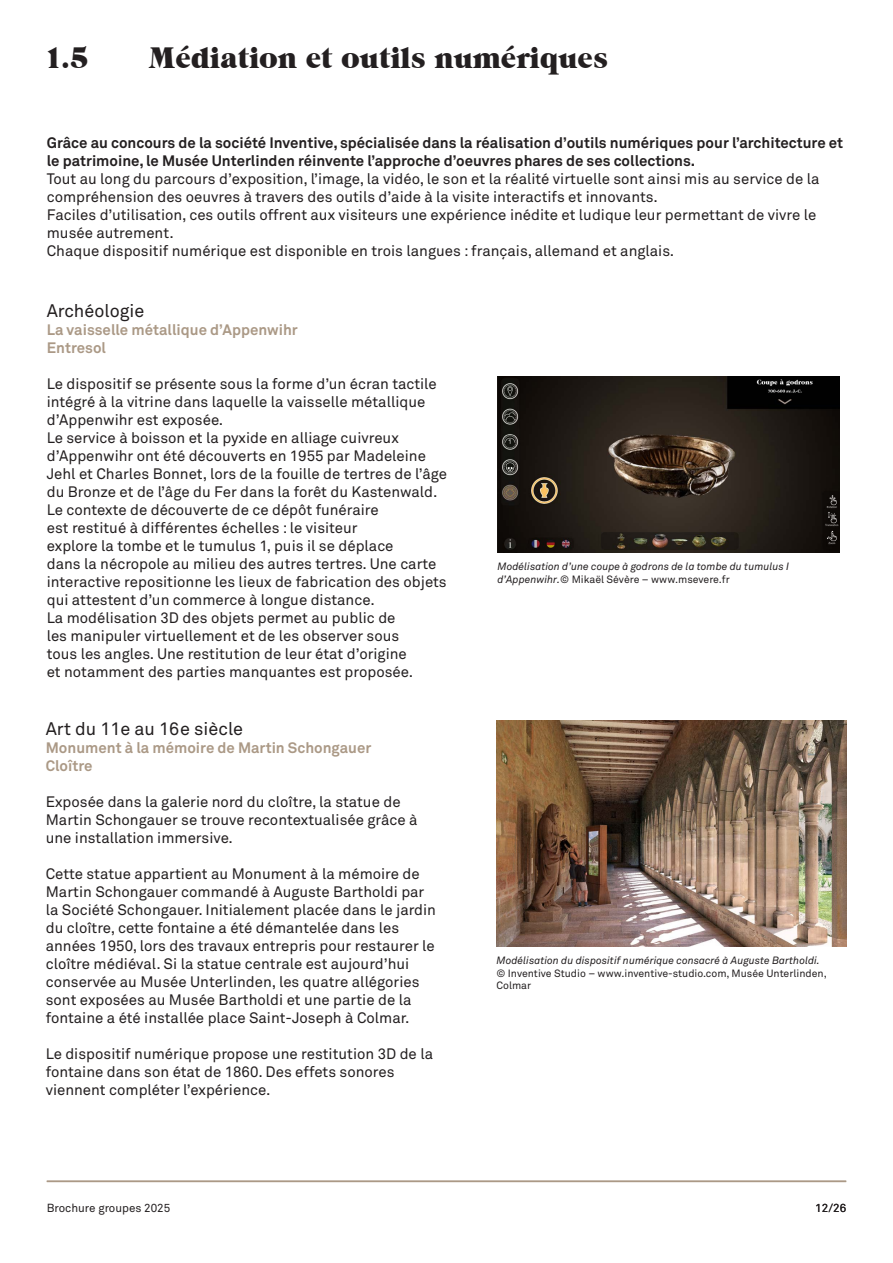
<style>
.page{position:relative;width:893px;height:1263px;background:#fff}
.page>*{position:absolute;margin:0;border:0;box-sizing:border-box;transform-origin:0 0}
.H2___Sous-partie{font:30px "Grouch IT Cby BT";color:#231f20}
.t1{font:18px "Akkurat Pro";color:#231f20}
.t2{font:15px/18px "Akkurat Pro";color:#231f20}
.t3{font:700 15px/18px "Akkurat Pro";color:#231f20}
.t4{font:700 15px "Akkurat Pro";color:#ab9986}
.Titre_courant{font:11.7px "Akkurat Pro";color:#231f20}
.H6___Légende{font:italic 10.5px/12.8px "Akkurat Pro";color:#231f20}
.H6___Légende-2{font:10.5px "Akkurat Pro";color:#231f20}
.s1{font-style:normal}
</style>
<div class="page">
<hr style="left:47px;top:1180px;width:799px;height:2px;background:#ab9986">
<img style="left:497px;top:377px;width:342px;height:176px">
<img style="left:496px;top:721px;width:350px;height:226px">
<p class="H2___Sous-partie" style="left:47px;top:39px;width:43px">1.5</p>
<p class="H2___Sous-partie" style="left:149px;top:39px;width:461px">Médiation et outils numériques</p>
<p class="t3" style="left:47px;top:134px;width:798px">Grâce au concours de la société Inventive, spécialisée dans la réalisation d’outils numériques pour l’architecture et le patrimoine, le Musée Unterlinden réinvente l’approche d’oeuvres phares de ses collections.</p>
<p class="t2" style="left:47px;top:170px;width:774px">Tout au long du parcours d’exposition, l’image, la vidéo, le son et la réalité virtuelle sont ainsi mis au service de la compréhension des oeuvres à travers des outils d’aide à la visite interactifs et innovants.</p>
<p class="t2" style="left:47px;top:206px;width:771px">Faciles d’utilisation, ces outils offrent aux visiteurs une expérience inédite et ludique leur permettant de vivre le musée autrement.</p>
<p class="t2" style="left:47px;top:242px;width:629px">Chaque dispositif numérique est disponible en trois langues : français, allemand et anglais.</p>
<p class="t1" style="left:47px;top:300px;width:99px">Archéologie</p>
<p class="t4" style="left:47px;top:320px;width:252px">La vaisselle métallique d’Appenwihr</p>
<p class="t4" style="left:47px;top:338px;width:61px">Entresol</p>
<p class="t2" style="left:47px;top:375px;width:392px">Le dispositif se présente sous la forme d’un écran tactile</p>
<p class="t2" style="left:47px;top:393px;width:380px">intégré à la vitrine dans laquelle la vaisselle métallique</p>
<p class="t2" style="left:47px;top:411px;width:178px">d’Appenwihr est exposée.</p>
<p class="t2" style="left:47px;top:429px;width:354px">Le service à boisson et la pyxide en alliage cuivreux</p>
<p class="t2" style="left:47px;top:447px;width:381px">d’Appenwihr ont été découverts en 1955 par Madeleine</p>
<p class="t2" style="left:47px;top:465px;width:402px">Jehl et Charles Bonnet, lors de la fouille de tertres de l’âge</p>
<p class="t2" style="left:47px;top:483px;width:392px">du Bronze et de l’âge du Fer dans la forêt du Kastenwald.</p>
<p class="t2" style="left:47px;top:501px;width:334px">Le contexte de découverte de ce dépôt funéraire</p>
<p class="t2" style="left:47px;top:519px;width:312px">est restitué à différentes échelles : le visiteur</p>
<p class="t2" style="left:47px;top:537px;width:348px">explore la tombe et le tumulus 1, puis il se déplace</p>
<p class="t2" style="left:47px;top:555px;width:391px">dans la nécropole au milieu des autres tertres. Une carte</p>
<p class="t2" style="left:47px;top:573px;width:401px">interactive repositionne les lieux de fabrication des objets</p>
<p class="t2" style="left:47px;top:591px;width:329px">qui attestent d’un commerce à longue distance.</p>
<p class="t2" style="left:47px;top:609px;width:350px">La modélisation 3D des objets permet au public de</p>
<p class="t2" style="left:47px;top:627px;width:354px">les manipuler virtuellement et de les observer sous</p>
<p class="t2" style="left:47px;top:645px;width:362px">tous les angles. Une restitution de leur état d’origine</p>
<p class="t2" style="left:47px;top:663px;width:368px">et notamment des parties manquantes est proposée.</p>
<p class="t1" style="left:46px;top:718px;width:199px">Art du 11e au 16e siècle</p>
<p class="t4" style="left:46px;top:738px;width:327px">Monument à la mémoire de Martin Schongauer</p>
<p class="t4" style="left:46px;top:756px;width:48px">Cloître</p>
<p class="t2" style="left:46px;top:793px;width:356px">Exposée dans la galerie nord du cloître, la statue de</p>
<p class="t2" style="left:46px;top:811px;width:373px">Martin Schongauer se trouve recontextualisée grâce à</p>
<p class="t2" style="left:46px;top:829px;width:189px">une installation immersive.</p>
<p class="t2" style="left:46px;top:865px;width:376px">Cette statue appartient au Monument à la mémoire de</p>
<p class="t2" style="left:46px;top:883px;width:380px">Martin Schongauer commandé à Auguste Bartholdi par</p>
<p class="t2" style="left:46px;top:901px;width:392px">la Société Schongauer. Initialement placée dans le jardin du cloître, cette fontaine a été démantelée dans les années 1950, lors des travaux entrepris pour restaurer le cloître médiéval. Si la statue centrale est aujourd’hui conservée au Musée Unterlinden, les quatre allégories sont exposées au Musée Bartholdi et une partie de la fontaine a été installée place Saint-Joseph à Colmar.</p>
<p class="t2" style="left:46px;top:1045px;width:389px">Le dispositif numérique propose une restitution 3D de la fontaine dans son état de 1860. Des effets sonores viennent compléter l’expérience.</p>
<p class="Titre_courant" style="left:47px;top:1201px;width:125px">Brochure groupes 2025</p>
<p class="H6___Légende" style="left:497px;top:560px;width:293px">Modélisation d’une coupe à godrons de la tombe du tumulus I d’Appenwihr.<span class="s1">© Mikaël Sévère – www.msevere.fr</span></p>
<p class="H6___Légende" style="left:496px;top:954px;width:325px">Modélisation du dispositif numérique consacré à Auguste Bartholdi.</p>
<p class="H6___Légende-2" style="left:496px;top:967px;width:332px">© Inventive Studio – www.inventive-studio.com, Musée Unterlinden,</p>
<p class="H6___Légende-2" style="left:496px;top:980px;width:36px">Colmar</p>
<p class="Titre_courant" style="left:815px;top:1201px;width:32px">12/26</p>
</div>
